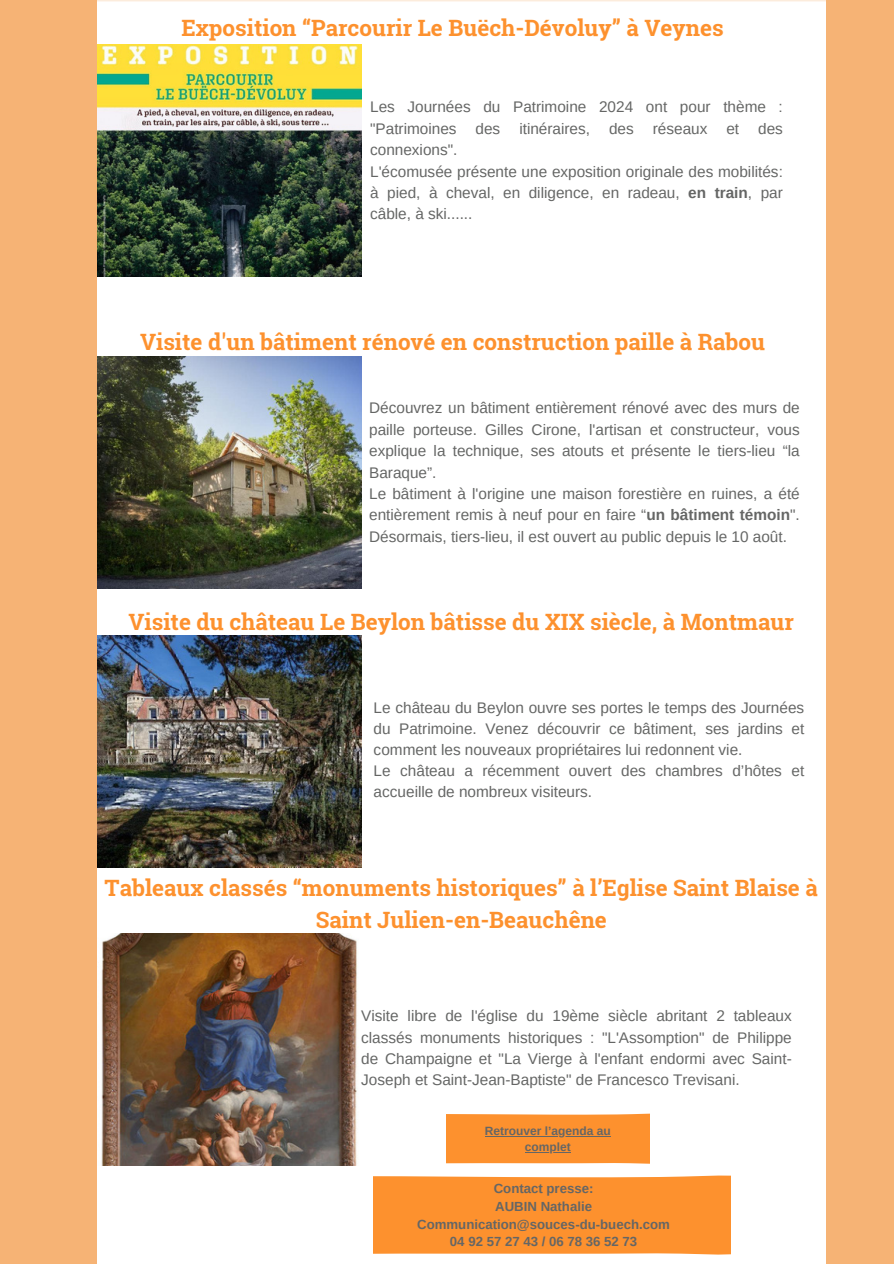
<style>
.page{position:relative;width:894px;height:1264px;background:#fff}
.page>*{position:absolute;margin:0;border:0;box-sizing:border-box;transform-origin:0 0}
.t1{font:700 22.5px/31.5px "Roboto Slab";color:#fd912e;text-align:center}
.t2{font:15.3px/21.3px "Arimo";color:#656665}
.t3{font:700 13.2px "Arimo";color:#656665}
.t4{font:700 12px "Arimo";color:#656665}
.s1{font-weight:700}
</style>
<div class="page">
<div style="left:0;top:0;width:893px;height:1263px;background:#f6b375"></div>
<div style="left:98px;top:0;width:727px;height:1263px;background:#fff"></div>
<img style="left:98px;top:45px;width:263px;height:232px">
<img style="left:98px;top:356px;width:263px;height:232px">
<img style="left:98px;top:635px;width:263px;height:232px">
<img style="left:98px;top:933px;width:263px;height:232px">
<svg style="left:446px;top:1112px;width:203px;height:52px;background:#fa973b"></svg>
<hr style="left:485px;top:1135px;width:125px;height:1px;background:#656665">
<hr style="left:525px;top:1151px;width:45px;height:1px;background:#656665">
<svg style="left:373px;top:1174px;width:357px;height:82px;background:#fd973a"></svg>
<p class="t1" style="left:181px;top:12px;width:543px">Exposition “Parcourir Le Buëch-Dévoluy” à Veynes</p>
<p class="t2" style="left:370px;top:96px;width:414px">Les Journées du Patrimoine 2024 ont pour thème : "Patrimoines des itinéraires, des réseaux et des connexions".<br>L'écomusée présente une exposition originale des mobilités: à pied, à cheval, en diligence, en radeau, <span class="s1">en train</span>, par câble, à ski......</p>
<p class="t1" style="left:140px;top:325px;width:626px">Visite d'un bâtiment rénové en construction paille à Rabou</p>
<p class="t2" style="left:369px;top:397px;width:432px">Découvrez un bâtiment entièrement rénové avec des murs de paille porteuse. Gilles Cirone, l'artisan et constructeur, vous explique la technique, ses atouts et présente le tiers-lieu “la Baraque”.<br>Le bâtiment à l'origine une maison forestière en ruines, a été entièrement remis à neuf pour en faire “<span class="s1">un bâtiment témoin</span>".<br>Désormais, tiers-lieu, il est ouvert au public depuis le 10 août.</p>
<p class="t1" style="left:128px;top:605px;width:667px">Visite du château Le Beylon bâtisse du XIX siècle, à Montmaur</p>
<p class="t2" style="left:373px;top:697px;width:432px">Le château du Beylon ouvre ses portes le temps des Journées du Patrimoine. Venez découvrir ce bâtiment, ses jardins et comment les nouveaux propriétaires lui redonnent vie.<br>Le château a récemment ouvert des chambres d’hôtes et accueille de nombreux visiteurs.</p>
<h1 class="t1" style="left:104px;top:871px;width:714px">Tableaux classés “monuments historiques” à l’Eglise Saint Blaise à<br>Saint Julien-en-Beauchêne</h1>
<p class="t2" style="left:361px;top:1005px;width:432px;text-align:justify">Visite libre de l'église du 19ème siècle abritant 2 tableaux classés monuments historiques : "L'Assomption" de Philippe de Champaigne et "La Vierge à l'enfant endormi avec Saint-Joseph et Saint-Jean-Baptiste" de Francesco Trevisani.</p>
<h1 class="t4" style="left:485px;top:1123px;width:127px">Retrouver l’agenda au</h1>
<p class="t4" style="left:525px;top:1139px;width:47px">complet</p>
<h2 class="t3" style="left:493px;top:1181px;width:101px">Contact presse:</h2>
<h1 class="t3" style="left:495px;top:1198px;width:98px">AUBIN Nathalie</h1>
<p class="t3" style="left:417px;top:1216px;width:254px">Communication@souces-du-buech.com</p>
<h2 class="t3" style="left:450px;top:1234px;width:189px">04 92 57 27 43 / 06 78 36 52 73</h2>
</div>
